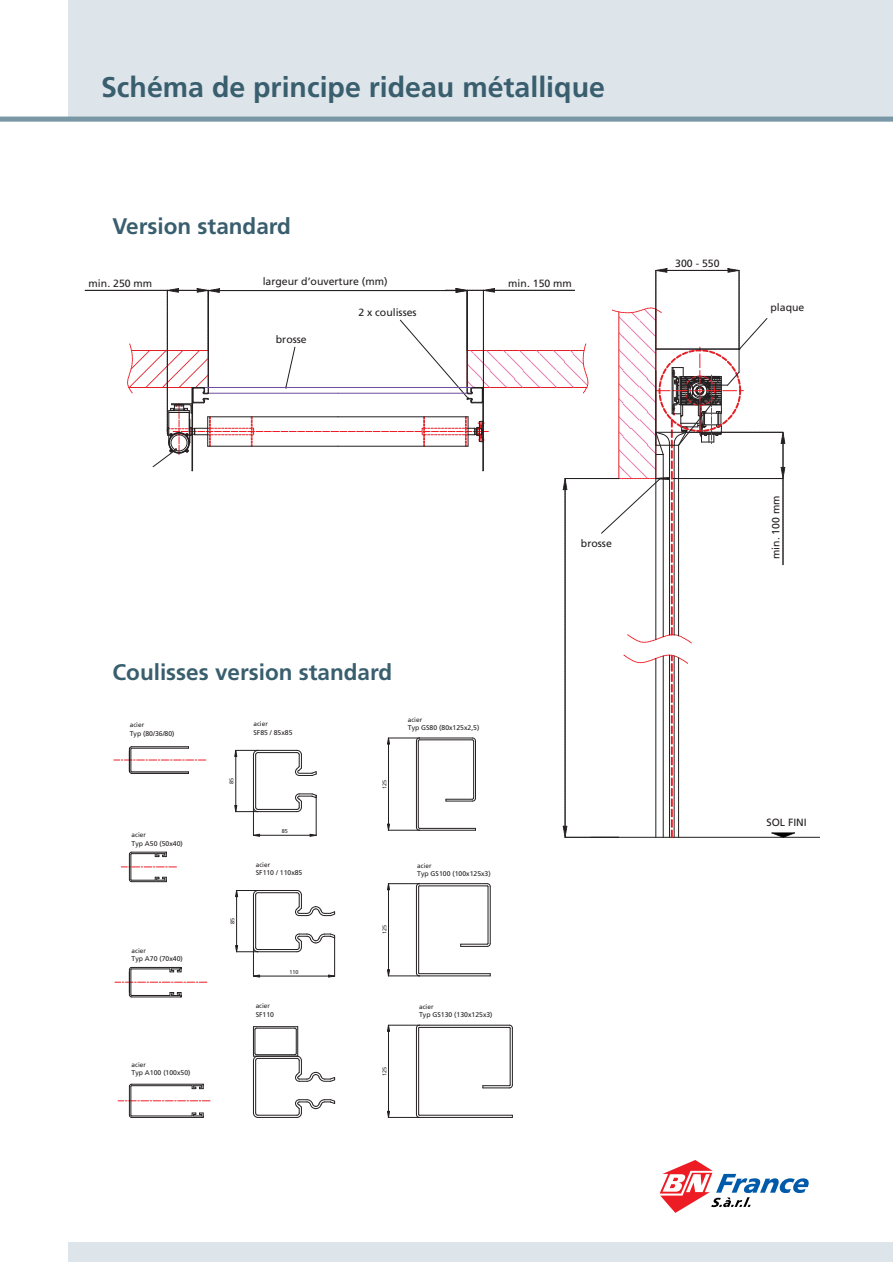
<style>
.page{position:relative;width:893px;height:1262px;background:#fff}
.page>*{position:absolute;margin:0;border:0;box-sizing:border-box;transform-origin:0 0}
.t1{font:700 28.5px "Frutiger";color:#395e6e}
.t2{font:700 22.5px "Frutiger";color:#395e6e}
.t3{font:10.5px "Frutiger";color:#231f20}
.t4{font:6.9px "Frutiger";color:#231f20}
.t5{font:6.45px "Frutiger";color:#231f20}
.t6{font:5.55px "Frutiger";color:#231f20}
</style>
<div class="page">
<div style="left:68px;top:0;width:824px;height:119px;background:#dde4ea"></div>
<div style="left:0;top:117px;width:892px;height:5px;background:#7a97a6"></div>
<hr style="left:590px;top:837px;width:229px;height:1px;background:#231f20">
<div style="left:68px;top:1242px;width:824px;height:19px;background:#dde4ea"></div>
<svg style="left:659px;top:1160px;width:150px;height:52px"></svg>
<svg style="left:115px;top:967px;width:92px;height:30px"></svg>
<hr style="left:253px;top:1060px;width:1px;height:53px;background:#231f20">
<hr style="left:255px;top:1060px;width:1px;height:53px;background:#231f20">
<hr style="left:258px;top:1115px;width:39px;height:1px;background:#231f20">
<svg style="left:253px;top:1112px;width:5px;height:5px"></svg>
<hr style="left:258px;top:1058px;width:39px;height:1px;background:#231f20">
<hr style="left:253px;top:1056px;width:45px;height:1px;background:#231f20">
<hr style="left:253px;top:1026px;width:45px;height:1px;background:#231f20">
<hr style="left:253px;top:1026px;width:1px;height:30px;background:#231f20">
<hr style="left:256px;top:1054px;width:39px;height:1px;background:#231f20">
<hr style="left:256px;top:1027px;width:39px;height:1px;background:#231f20">
<svg style="left:253px;top:1028px;width:5px;height:32px"></svg>
<hr style="left:297px;top:1026px;width:1px;height:30px;background:#231f20">
<svg style="left:294px;top:1028px;width:41px;height:54px"></svg>
<svg style="left:295px;top:1099px;width:40px;height:18px"></svg>
<hr style="left:132px;top:1117px;width:71px;height:1px;background:#231f20">
<svg style="left:118px;top:1084px;width:92px;height:33px"></svg>
<hr style="left:255px;top:895px;width:1px;height:52px;background:#231f20">
<hr style="left:253px;top:895px;width:1px;height:52px;background:#231f20">
<hr style="left:258px;top:951px;width:39px;height:1px;background:#231f20">
<hr style="left:258px;top:949px;width:39px;height:1px;background:#231f20">
<hr style="left:490px;top:886px;width:1px;height:57px;background:#231f20">
<hr style="left:416px;top:886px;width:1px;height:87px;background:#231f20">
<hr style="left:419px;top:975px;width:71px;height:1px;background:#231f20">
<hr style="left:419px;top:973px;width:71px;height:1px;background:#231f20">
<hr style="left:418px;top:886px;width:1px;height:87px;background:#231f20">
<hr style="left:487px;top:886px;width:1px;height:57px;background:#231f20">
<svg style="left:460px;top:943px;width:30px;height:4px"></svg>
<hr style="left:416px;top:1028px;width:1px;height:86px;background:#231f20">
<hr style="left:418px;top:1028px;width:1px;height:86px;background:#231f20">
<hr style="left:419px;top:1115px;width:93px;height:1px;background:#231f20">
<svg style="left:482px;top:1084px;width:30px;height:4px"></svg>
<hr style="left:419px;top:1025px;width:90px;height:1px;background:#231f20">
<hr style="left:419px;top:1027px;width:90px;height:1px;background:#231f20">
<hr style="left:510px;top:1028px;width:1px;height:57px;background:#231f20">
<hr style="left:512px;top:1028px;width:1px;height:57px;background:#231f20">
<hr style="left:236px;top:896px;width:1px;height:49px;background:#231f20">
<hr style="left:334px;top:938px;width:1px;height:38px;background:#231f20">
<hr style="left:259px;top:975px;width:69px;height:1px;background:#231f20">
<svg style="left:235px;top:945px;width:25px;height:32px"></svg>
<svg style="left:295px;top:933px;width:40px;height:19px"></svg>
<svg style="left:328px;top:974px;width:8px;height:3px"></svg>
<hr style="left:388px;top:975px;width:31px;height:1px;background:#231f20">
<hr style="left:388px;top:889px;width:1px;height:80px;background:#231f20">
<svg style="left:85px;top:268px;width:710px;height:648px"></svg>
<svg style="left:416px;top:972px;width:4px;height:4px"></svg>
<svg style="left:387px;top:969px;width:3px;height:8px"></svg>
<hr style="left:388px;top:1025px;width:31px;height:1px;background:#231f20">
<hr style="left:388px;top:1031px;width:1px;height:80px;background:#231f20">
<svg style="left:387px;top:1024px;width:3px;height:7px"></svg>
<svg style="left:387px;top:1111px;width:3px;height:7px"></svg>
<hr style="left:388px;top:1117px;width:31px;height:1px;background:#231f20">
<hr style="left:419px;top:1117px;width:93px;height:1px;background:#231f20">
<hr style="left:258px;top:1117px;width:39px;height:1px;background:#231f20">
<h1 class="t1" style="left:101px;top:75px;width:505px">Schéma de principe rideau métallique</h1>
<h2 class="t2" style="left:112px;top:217px;width:180px">Version standard</h2>
<h3 class="t3" style="left:263px;top:277px;width:126px">largeur d’ouverture (mm)</h3>
<h3 class="t3" style="left:358px;top:308px;width:60px">2 x coulisses</h3>
<h3 class="t3" style="left:276px;top:335px;width:32px">brosse</h3>
<h3 class="t3" style="left:89px;top:279px;width:65px">min. 250 mm</h3>
<h3 class="t3" style="left:508px;top:279px;width:65px">min. 150 mm</h3>
<h2 class="t2" style="left:112px;top:662px;width:281px">Coulisses version standard</h2>
<p class="t5" style="left:130px;top:722px;width:16px">acier</p>
<p class="t4" style="left:130px;top:730px;width:46px">Typ (80/36/80)</p>
<p class="t5" style="left:132px;top:832px;width:16px">acier</p>
<p class="t4" style="left:132px;top:840px;width:53px">Typ A50 (50x40)</p>
<p class="t5" style="left:132px;top:947px;width:16px">acier</p>
<p class="t4" style="left:132px;top:955px;width:53px">Typ A70 (70x40)</p>
<p class="t6" style="left:229px;top:784px;width:8px;rotate:-90deg">85</p>
<p class="t6" style="left:230px;top:924px;width:8px;rotate:-90deg">85</p>
<p class="t5" style="left:253px;top:721px;width:16px">acier</p>
<p class="t4" style="left:253px;top:729px;width:41px">SF85 / 85x85</p>
<p class="t6" style="left:282px;top:829px;width:8px">85</p>
<p class="t5" style="left:256px;top:862px;width:16px">acier</p>
<p class="t4" style="left:256px;top:870px;width:48px">SF110 / 110x85</p>
<p class="t5" style="left:256px;top:1003px;width:16px">acier</p>
<p class="t4" style="left:256px;top:1011px;width:20px">SF110</p>
<p class="t6" style="left:289px;top:969px;width:11px">110</p>
<p class="t6" style="left:382px;top:788px;width:11px;rotate:-90deg">125</p>
<p class="t6" style="left:382px;top:934px;width:11px;rotate:-90deg">125</p>
<p class="t5" style="left:408px;top:716px;width:16px">acier</p>
<p class="t4" style="left:408px;top:724px;width:73px">Typ GS80 (80x125x2,5)</p>
<p class="t5" style="left:417px;top:862px;width:16px">acier</p>
<p class="t4" style="left:417px;top:870px;width:75px">Typ GS100 (100x125x3)</p>
<p class="t5" style="left:419px;top:1004px;width:16px">acier</p>
<p class="t4" style="left:419px;top:1012px;width:75px">Typ GS130 (130x125x3)</p>
<p class="t5" style="left:132px;top:1062px;width:16px">acier</p>
<p class="t4" style="left:132px;top:1070px;width:60px">Typ A100 (100x50)</p>
<p class="t6" style="left:382px;top:1075px;width:11px;rotate:-90deg">125</p>
<h3 class="t3" style="left:581px;top:539px;width:32px">brosse</h3>
<h3 class="t3" style="left:675px;top:259px;width:46px">300 - 550</h3>
<h3 class="t3" style="left:770px;top:303px;width:35px">plaque</h3>
<h3 class="t3" style="left:771px;top:559px;width:65px;rotate:-90deg">min. 100 mm</h3>
<h3 class="t3" style="left:766px;top:818px;width:42px">SOL FINI</h3>
</div>
